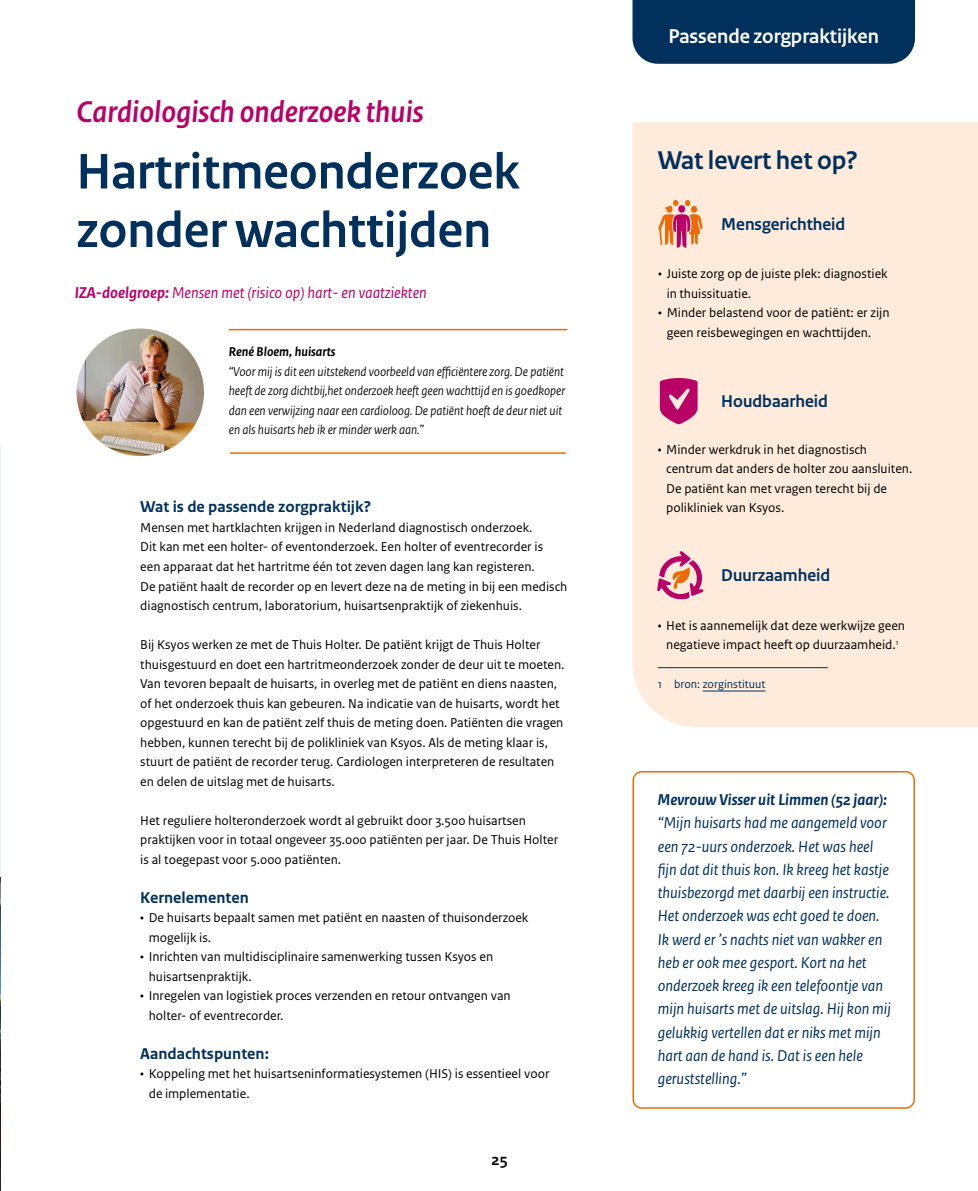
<style>
.page{position:relative;width:978px;height:1191px;background:#fff}
.page>*{position:absolute;margin:0;border:0;box-sizing:border-box;transform-origin:0 0}
.H1_-_klein{font:700 52.5px/58.5px "Rijksoverheid Sans Heading";color:#00305b}
.Chapeau{font:italic 700 31.5px "Rijksoverheid Sans Heading";letter-spacing:.005em;color:#b90066}
.t1{font:700 27px "Rijksoverheid Sans Heading";color:#00305b}
.Rubrieksnaam{font:700 21px "Rijksoverheid Sans Heading";color:#fff}
.t2{font:700 18px "Rijksoverheid Sans Heading";color:#00305b}
.Quote_11pt{font:italic 16.5px/23.2px "Rijksoverheid Sans Text";color:#00305b}
.t3{font:700 16.5px "Rijksoverheid Sans Text";color:#00305b}
.t4{font:italic 16.5px "Rijksoverheid Sans Text";color:#b90066}
.Quote_naam_11pt{font:italic 700 16.5px "Rijksoverheid Sans Text";color:#00305b}
.t5{font:700 16.5px "Rijksoverheid Sans Heading";color:#000}
.Brood{font:13.5px/19.5px "Rijksoverheid Sans Text";color:#000}
.Quote_9pt{font:italic 13.5px/19.5px "Rijksoverheid Sans Heading";color:#000}
.Quote_naam_9_pt{font:italic 700 13.5px "Rijksoverheid Sans Text";color:#000}
.Voettekst{font:12px "Rijksoverheid Sans Text";color:#00305b}
.s1{font-weight:700}
</style>
<div class="page">
<div style="left:632px;top:771px;width:283px;height:337px;border:2px solid #ed6b06;border-radius:9px"></div>
<img style="left:0;top:877px;width:1px;height:314px">
<div style="left:632px;top:122px;width:346px;height:605px;background:#feebdc"></div>
<hr style="left:658px;top:667px;width:170px;height:1px;background:#00305b">
<hr style="left:703px;top:690px;width:62px;height:1px;background:#00305b">
<img style="left:77px;top:328px;width:127px;height:128px;border-radius:64px">
<hr style="left:229px;top:329px;width:338px;height:1px;background:#ed6b06">
<hr style="left:230px;top:452px;width:336px;height:2px;background:#ed6b06">
<svg style="left:657px;top:551px;width:46px;height:48px;background:#e593a3"></svg>
<svg style="left:660px;top:378px;width:38px;height:46px;background:#c83580"></svg>
<svg style="left:658px;top:200px;width:44px;height:48px;background:#ea9583"></svg>
<div style="left:632px;top:0;width:283px;height:64px;background:#00305b"></div>
<p class="Chapeau" style="left:77px;top:94px;width:348px">Cardiologisch onderzoek thuis</p>
<h1 class="H1_-_klein" style="left:77px;top:143px;width:444px">Hartritmeonderzoek zonder wachttijden</h1>
<h2 class="t4" style="left:75px;top:283px;width:354px"><span class="s1">IZA-doelgroep:</span> Mensen met (risico op) hart- en vaatziekten</h2>
<p class="Quote_naam_9_pt" style="left:229px;top:344px;width:108px">René Bloem, huisarts</p>
<p class="Quote_9pt" style="left:229px;top:362px;width:338px">“Voor mij is dit een uitstekend voorbeeld van efficiëntere zorg. De patiënt heeft de zorg dichtbij,het onderzoek heeft geen wachttijd en is goedkoper dan een verwijzing naar een cardioloog. De patiënt hoeft de deur niet uit en als huisarts heb ik er minder werk aan.”</p>
<h2 class="t3" style="left:140px;top:498px;width:233px">Wat is de passende zorgpraktijk?</h2>
<p class="Brood" style="left:140px;top:518px;width:429px">Mensen met hartklachten krijgen in Nederland diagnostisch onderzoek.<br>Dit kan met een holter- of eventonderzoek. Een holter of eventrecorder is<br>een apparaat dat het hartritme één tot zeven dagen lang kan registeren.<br>De patiënt haalt de recorder op en levert deze na de meting in bij een medisch diagnostisch centrum, laboratorium, huisartsenpraktijk of ziekenhuis.</p>
<p class="Brood" style="left:140px;top:635px;width:426px">Bij Ksyos werken ze met de Thuis Holter. De patiënt krijgt de Thuis Holter thuisgestuurd en doet een hartritmeonderzoek zonder de deur uit te moeten.<br>Van tevoren bepaalt de huisarts, in overleg met de patiënt en diens naasten, of het onderzoek thuis kan gebeuren. Na indicatie van de huisarts, wordt het opgestuurd en kan de patiënt zelf thuis de meting doen. Patiënten die vragen hebben, kunnen terecht bij de polikliniek van Ksyos. Als de meting klaar is, stuurt de patiënt de recorder terug. Cardiologen interpreteren de resultaten en delen de uitslag met de huisarts.</p>
<p class="Brood" style="left:140px;top:810px;width:420px">Het reguliere holteronderzoek wordt al gebruikt door 3.500 huisartsen praktijken voor in totaal ongeveer 35.000 patiënten per jaar. De Thuis Holter is al toegepast voor 5.000 patiënten.</p>
<h2 class="t3" style="left:140px;top:888px;width:110px">Kernelementen</h2>
<p class="Brood" style="left:149px;top:908px;width:381px;text-indent:-9px">• De huisarts bepaalt samen met patiënt en naasten of thuisonderzoek mogelijk is.</p>
<p class="Brood" style="left:149px;top:947px;width:346px;text-indent:-9px">• Inrichten van multidisciplinaire samenwerking tussen Ksyos en huisartsenpraktijk.</p>
<p class="Brood" style="left:149px;top:986px;width:363px;text-indent:-9px">• Inregelen van logistiek proces verzenden en retour ontvangen van holter- of eventrecorder.</p>
<h2 class="t3" style="left:140px;top:1044px;width:130px">Aandachtspunten:</h2>
<p class="Brood" style="left:149px;top:1064px;width:402px;text-indent:-9px">• Koppeling met het huisartseninformatiesystemen (HIS) is essentieel voor de implementatie.</p>
<p class="t5" style="left:492px;top:1150px;width:18px">25</p>
<p class="Rubrieksnaam" style="left:669px;top:24px;width:212px">Passende zorgpraktijken</p>
<p class="t1" style="left:658px;top:145px;width:202px">Wat levert het op?</p>
<p class="t2" style="left:721px;top:214px;width:126px">Mensgerichtheid</p>
<p class="Brood" style="left:667px;top:264px;width:222px;text-indent:-9px">• Juiste zorg op de juiste plek: diagnostiek in thuissituatie.</p>
<p class="Brood" style="left:667px;top:303px;width:224px;text-indent:-9px">• Minder belastend voor de patiënt: er zijn geen reisbewegingen en wachttijden.</p>
<p class="t2" style="left:721px;top:391px;width:108px">Houdbaarheid</p>
<p class="Brood" style="left:666px;top:440px;width:248px;text-indent:-9px">• Minder werkdruk in het diagnostisch centrum dat anders de holter zou aansluiten.<br>De patiënt kan met vragen terecht bij de polikliniek van Ksyos.</p>
<p class="t2" style="left:721px;top:564px;width:111px">Duurzaamheid</p>
<p class="Brood" style="left:658px;top:615px;width:249px;text-align:center">• Het is aannemelijk dat deze werkwijze geen negatieve impact heeft op duurzaamheid.<sup>1</sup></p>
<p class="Voettekst" style="left:658px;top:677px;width:109px">1 bron: zorginstituut</p>
<p class="Quote_naam_11pt" style="left:658px;top:790px;width:231px">Mevrouw Visser uit Limmen (52 jaar):</p>
<p class="Quote_11pt" style="left:658px;top:811px;width:235px">“Mijn huisarts had me aangemeld voor een 72-uurs onderzoek. Het was heel fijn dat dit thuis kon. Ik kreeg het kastje thuisbezorgd met daarbij een instructie.<br>Het onderzoek was echt goed te doen.<br>Ik werd er ’s nachts niet van wakker en heb er ook mee gesport. Kort na het onderzoek kreeg ik een telefoontje van mijn huisarts met de uitslag. Hij kon mij gelukkig vertellen dat er niks met mijn hart aan de hand is. Dat is een hele geruststelling.”</p>
</div>
